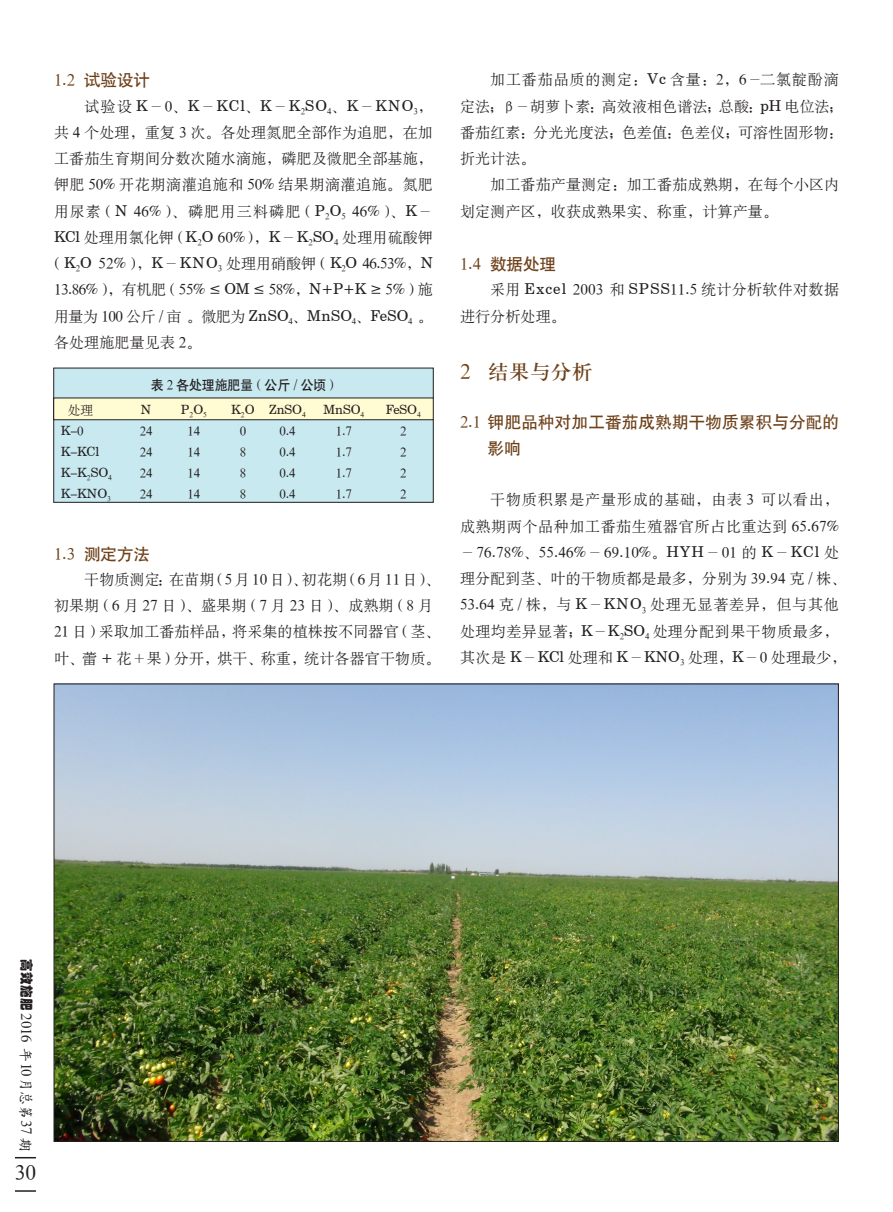
<style>
.page{position:relative;width:893px;height:1212px;background:#fff}
.page>*{position:absolute;margin:0;border:0;box-sizing:border-box;transform-origin:0 0}
._01{font:21px "H Ya 3 gj";color:#6e4119}
.t1{font:21px "H Ya 6 gj";color:#231f20}
._02{font:16.5px/26.2px "H Yb 1 gj";letter-spacing:.015em;color:#6e4119}
.正文{font:15px/26.2px "H Ya 6 gj";letter-spacing:.01em;color:#231f20}
.正文-2{font:15px/26.2px "H Ya 6 gj";letter-spacing:.04em;color:#231f20}
.正文0{font:15px/26.2px "H Ya 6 gj";letter-spacing:-.01em;color:#231f20;text-align:justify}
.t2{font:14.7px "H Ya 6 gj";letter-spacing:.01em;color:#231f20}
.表头{font:13.5px "H Yb 1 gj";color:#231f20;scale:.95 1}
.表单{font:12.75px "H Ya 6 gj";color:#231f20}
.表单-2{font:12.75px "Century Schoolbook BT";color:#231f20}
.s1{font-family:"H Ya 6 gj"}
.s2{font-family:"Century Schoolbook BT"}
.s3{font-family:"H Yo 1 gj";font-size:13.5px}
.s4{font-family:"H Yc 1 gj"}
</style>
<div class="page">
<svg style="left:15px;top:1157px;width:21px;height:1px"></svg>
<hr style="left:15px;top:1190px;width:21px;height:2px;background:#231f20">
<div style="left:54px;top:368px;width:379px;height:134px;background:#c8e9f0"></div>
<div style="left:53px;top:368px;width:381px;height:135px;border:1px solid #231f20"></div>
<div style="left:54px;top:398px;width:379px;height:22px;background:#fffbd2"></div>
<div style="left:53px;top:398px;width:381px;height:22px;border:1px solid #231f20"></div>
<img style="left:56px;top:685px;width:781px;height:455px">
<p class="_02" style="left:54px;top:67px;width:98px"><span class="s1">1</span><span class="s2">.</span><span class="s1">2</span> 试验设计</p>
<p class="正文" style="left:54px;top:93px;width:380px;text-align:justify;text-indent:30px">试验设 <span class="s2">K</span>－0、<span class="s2">K</span>－<span class="s2">KCl</span>、<span class="s2">K</span>－<span class="s2">K</span><sub>2</sub><span class="s2">SO</span><sub>4</sub>、<span class="s2">K</span>－<span class="s2">KNO</span><sub>3</sub>，共 4 个处理，重复 3 次。各处理氮肥全部作为追肥，在加工番茄生育期间分数次随水滴施，磷肥及微肥全部基施，钾肥 50<span class="s2">%</span> 开花期滴灌追施和 50<span class="s2">%</span> 结果期滴灌追施。氮肥用尿素 <span class="s2">( N</span> 46<span class="s2">% )</span>、磷肥用三料磷肥 <span class="s2">( P</span><sub>2</sub><span class="s2">O</span><sub>5</sub> 46<span class="s2">% )</span>、<span class="s2">K</span>－<span class="s2">KCl</span> 处理用氯化钾 <span class="s2">( K</span><sub>2</sub><span class="s2">O</span> 60<span class="s2">% )</span>，<span class="s2">K</span>－<span class="s2">K</span><sub>2</sub><span class="s2">SO</span><sub>4</sub> 处理用硫酸钾</p>
<p class="正文0" style="left:54px;top:251px;width:380px"><span class="s2">( K</span><sub>2</sub><span class="s2">O</span> 52<span class="s2">% )</span>，<span class="s2">K</span>－<span class="s2">KNO</span><sub>3</sub> 处理用硝酸钾 <span class="s2">( K</span><sub>2</sub><span class="s2">O</span> 46<span class="s2">.</span>53<span class="s2">%</span>，<span class="s2">N </span>13<span class="s2">.</span>86<span class="s2">% )</span>，有机肥 <span class="s2">(</span> 55<span class="s2">% ≤ OM ≤</span> 58<span class="s2">%</span>，<span class="s2">N+P+K ≥</span> 5<span class="s2">% )</span> 施用量为 100 公斤 <span class="s2">/</span> 亩。微肥为 <span class="s2">ZnSO</span><sub>4</sub>、<span class="s2">MnSO</span><sub>4</sub>、<span class="s2">FeSO</span><sub>4</sub> 。各处理施肥量见表 2。</p>
<p class="表单" style="left:68px;top:404px;width:27px">处理</p>
<p class="表单-2" style="left:61px;top:423px;width:24px">K–<span class="s1">0</span></p>
<p class="表单-2" style="left:61px;top:444px;width:40px">K–KCl</p>
<p class="表单-2" style="left:61px;top:465px;width:53px">K–K<sub>2</sub>SO<sub>4</sub></p>
<p class="表单-2" style="left:61px;top:486px;width:52px">K–KNO<sub>3</sub></p>
<p class="表头" style="left:151px;top:379px;width:195px">表 <span class="s1">2</span> 各处理施肥量 <span class="s2">(</span> 公斤 <span class="s2">/</span> 公顷 <span class="s2">)</span></p>
<p class="表单-2" style="left:141px;top:402px;width:12px">N</p>
<p class="表单" style="left:140px;top:425px;width:14px">24</p>
<p class="表单" style="left:140px;top:446px;width:14px">24</p>
<p class="表单" style="left:140px;top:467px;width:14px">24</p>
<p class="表单" style="left:140px;top:488px;width:14px">24</p>
<p class="表单-2" style="left:181px;top:402px;width:28px">P<sub>2</sub>O<sub>5</sub></p>
<p class="表单" style="left:188px;top:425px;width:14px">14</p>
<p class="表单" style="left:188px;top:446px;width:14px">14</p>
<p class="表单" style="left:188px;top:467px;width:14px">14</p>
<p class="表单" style="left:188px;top:488px;width:14px">14</p>
<p class="表单-2" style="left:231px;top:402px;width:25px">K<sub>2</sub>O</p>
<p class="表单" style="left:240px;top:425px;width:8px">0</p>
<p class="表单" style="left:240px;top:446px;width:8px">8</p>
<p class="表单" style="left:240px;top:467px;width:8px">8</p>
<p class="表单" style="left:240px;top:488px;width:8px">8</p>
<p class="表单-2" style="left:269px;top:402px;width:38px">ZnSO<sub>4</sub></p>
<p class="表单" style="left:279px;top:425px;width:18px">0<span class="s2">.</span>4</p>
<p class="表单" style="left:279px;top:446px;width:18px">0<span class="s2">.</span>4</p>
<p class="表单" style="left:279px;top:467px;width:18px">0<span class="s2">.</span>4</p>
<p class="表单" style="left:279px;top:488px;width:18px">0<span class="s2">.</span>4</p>
<p class="表单-2" style="left:323px;top:402px;width:42px">MnSO<sub>4</sub></p>
<p class="表单" style="left:336px;top:425px;width:18px">1<span class="s2">.</span>7</p>
<p class="表单" style="left:336px;top:446px;width:18px">1<span class="s2">.</span>7</p>
<p class="表单" style="left:336px;top:467px;width:18px">1<span class="s2">.</span>7</p>
<p class="表单" style="left:336px;top:488px;width:18px">1<span class="s2">.</span>7</p>
<p class="表单-2" style="left:386px;top:402px;width:37px">FeSO<sub>4</sub></p>
<p class="表单" style="left:400px;top:425px;width:8px">2</p>
<p class="表单" style="left:400px;top:446px;width:8px">2</p>
<p class="表单" style="left:400px;top:467px;width:8px">2</p>
<p class="表单" style="left:400px;top:488px;width:8px">2</p>
<p class="_02" style="left:54px;top:540px;width:98px"><span class="s1">1</span><span class="s2">.</span><span class="s1">3</span> 测定方法</p>
<p class="正文" style="left:54px;top:566px;width:388px;text-indent:30px">干物质测定：在苗期<span class="s2">(</span> 5月10日<span class="s2">)</span>、初花期<span class="s2">(</span> 6月11日<span class="s2">)</span>、初果期<span class="s2">(</span>6月27日<span class="s2">)</span>、盛果期<span class="s2">(</span>7月23日<span class="s2">)</span>、成熟期<span class="s2">(</span>8月<br>21 日 <span class="s2">)</span> 采取加工番茄样品，将采集的植株按不同器官 <span class="s2">(</span> 茎、叶、蕾 <span class="s2">+</span> 花＋果 <span class="s2">)</span> 分开，烘干、称重，统计各器官干物质。</p>
<p class="正文" style="left:460px;top:67px;width:384px;text-indent:30px">加工番茄品质的测定：<span class="s2">Vc</span> 含量：2，6－二氯靛酚滴定法；β－胡萝卜素：高效液相色谱法；总酸：<span class="s2">pH</span> 电位法；番茄红素：分光光度法；色差值：色差仪；可溶性固形物：折光计法。</p>
<p class="正文" style="left:460px;top:172px;width:381px;text-indent:30px">加工番茄产量测定：加工番茄成熟期，在每个小区内划定测产区，收获成熟果实、称重，计算产量。</p>
<p class="_02" style="left:460px;top:251px;width:98px"><span class="s1">1</span><span class="s2">.</span><span class="s1">4</span> 数据处理</p>
<p class="正文" style="left:460px;top:277px;width:380px;text-indent:30px">采用 <span class="s2">Excel</span> 2003 和 <span class="s2">SPSS</span>11<span class="s2">.</span>5 统计分析软件对数据进行分析处理。</p>
<p class="_01" style="left:460px;top:361px;width:134px">2 结果与分析</p>
<p class="_02" style="left:488px;top:409px;width:353px;text-indent:-28px"><span class="s1">2</span><span class="s2">.</span><span class="s1">1</span> 钾肥品种对加工番茄成熟期干物质累积与分配的影响</p>
<p class="正文-2" style="left:460px;top:487px;width:388px;text-indent:30px">干物质积累是产量形成的基础，由表 3 可以看出，成熟期两个品种加工番茄生殖器官所占比重达到 65<span class="s2">.</span>67<span class="s2">%</span>－76<span class="s2">.</span>78<span class="s2">%</span>、55<span class="s2">.</span>46<span class="s2">%</span>－69<span class="s2">.</span>10<span class="s2">%</span>。<span class="s2">HYH</span>－01 的 <span class="s2">K</span>－<span class="s2">KCl</span> 处理分配到茎、叶的干物质都是最多，分别为 39<span class="s2">.</span>94 克 <span class="s2">/</span> 株、<br>53<span class="s2">.</span>64 克 <span class="s2">/</span> 株，与 <span class="s2">K</span>－<span class="s2">KNO</span><sub>3</sub> 处理无显著差异，但与其他处理均差异显著；<span class="s2">K</span>－<span class="s2">K</span><sub>2</sub><span class="s2">SO</span><sub>4</sub> 处理分配到果干物质最多，其次是 <span class="s2">K</span>－<span class="s2">KCl</span> 处理和 <span class="s2">K</span>－<span class="s2">KNO</span><sub>3</sub> 处理，<span class="s2">K</span>－0 处理最少，</p>
<p class="t2" style="left:34px;top:959px;width:194px;rotate:90deg"><span class="s3">高效施肥</span> 2016 <span class="s4">年 月总第</span>37 <span class="s4">期</span></p>
<p class="t2" style="left:34px;top:1063px;width:15px;rotate:90deg">10</p>
<h1 class="t1" style="left:15px;top:1162px;width:22px">30</h1>
</div>
